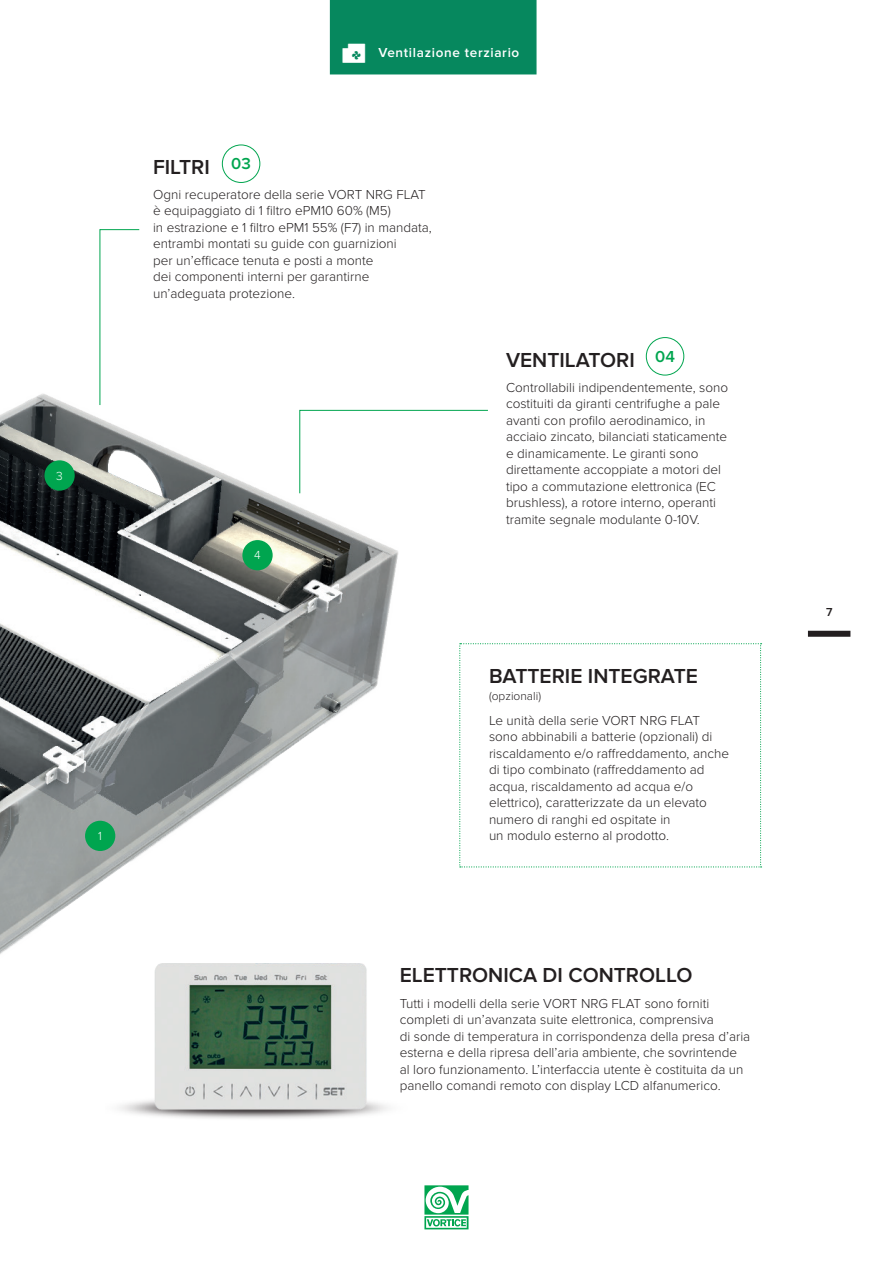
<style>
.page{position:relative;width:893px;height:1263px;background:#fff}
.page>*{position:absolute;margin:0;border:0;box-sizing:border-box;transform-origin:0 0}
.t1{font:600 21px "Proxima Nova";color:#231f20}
.t2{font:600 16.5px "Proxima Nova";color:#00a54f}
.t3{font:300 13.5px/16.5px "Proxima Nova";color:#231f20}
.t4{font:600 13.5px "Proxima Nova";letter-spacing:.05em;color:#fff}
.t5{font:300 12.15px "Proxima Nova";color:#fff}
.t6{font:300 12px "Proxima Nova";color:#231f20}
.t7{font:600 12px "Proxima Nova";color:#231f20}
.s1{font-family:"Vortice";font-weight:400;font-size:19.05px}
</style>
<div class="page">
<div style="left:423px;top:1183px;width:47px;height:48px;background:linear-gradient(to right,#92d8b3,#92d8b3)"></div>
<svg style="left:424px;top:1185px;width:44px;height:44px"></svg>
<div style="left:808px;top:631px;width:42px;height:6px;background:#231f20"></div>
<div style="left:330px;top:0;width:206px;height:74px;background:#06885e"></div>
<svg style="left:99px;top:229px;width:41px;height:163px"></svg>
<svg style="left:504px;top:643px;width:258px;height:224px"></svg>
<img style="left:145px;top:988px;width:227px;height:130px">
<div style="left:222px;top:145px;width:38px;height:38px;border:1px solid #00a54f;border-radius:50%"></div>
<div style="left:646px;top:337px;width:38px;height:38px;border:1px solid #00a54f;border-radius:50%"></div>
<img style="left:0;top:392px;width:504px;height:596px">
<div style="left:85px;top:821px;width:30px;height:30px;background:#00a54f;border-radius:50%"></div>
<div style="left:44px;top:460px;width:31px;height:31px;background:#00a54f;border-radius:50%"></div>
<div style="left:242px;top:540px;width:31px;height:30px;background:#00a54f;border-radius:50%"></div>
<p class="t5" style="left:56px;top:469px;width:8px">3</p>
<p class="t5" style="left:98px;top:829px;width:5px">1</p>
<p class="t4" style="left:342px;top:45px;width:178px"><span class="s1">B</span> Ventilazione terziario</p>
<p class="t2" style="left:231px;top:154px;width:21px">03</p>
<p class="t1" style="left:153px;top:155px;width:58px">FILTRI</p>
<p class="t3" style="left:153px;top:187px;width:280px">Ogni recuperatore della serie VORT NRG FLAT è equipaggiato di 1 filtro ePM10 60% (M5)<br>in estrazione e 1 filtro ePM1 55% (F7) in mandata, entrambi montati su guide con guarnizioni<br>per un’efficace tenuta e posti a monte<br>dei componenti interni per garantirne un’adeguata protezione.</p>
<p class="t5" style="left:254px;top:548px;width:8px">4</p>
<p class="t2" style="left:655px;top:347px;width:21px">04</p>
<p class="t1" style="left:506px;top:347px;width:130px">VENTILATORI</p>
<p class="t3" style="left:506px;top:379px;width:224px">Controllabili indipendentemente, sono costituiti da giranti centrifughe a pale avanti con profilo aerodinamico, in acciaio zincato, bilanciati staticamente e dinamicamente. Le giranti sono direttamente accoppiate a motori del tipo a commutazione elettronica (EC brushless), a rotore interno, operanti tramite segnale modulante 0-10V.</p>
<p class="t1" style="left:489px;top:664px;width:210px">BATTERIE INTEGRATE</p>
<p class="t6" style="left:489px;top:689px;width:54px">(opzionali)</p>
<p class="t3" style="left:489px;top:712px;width:242px">Le unità della serie VORT NRG FLAT sono abbinabili a batterie (opzionali) di riscaldamento e/o raffreddamento, anche di tipo combinato (raffreddamento ad acqua, riscaldamento ad acqua e/o elettrico), caratterizzate da un elevato numero di ranghi ed ospitate in<br>un modulo esterno al prodotto.</p>
<p class="t1" style="left:400px;top:963px;width:294px">ELETTRONICA DI CONTROLLO</p>
<p class="t3" style="left:400px;top:995px;width:311px">Tutti i modelli della serie VORT NRG FLAT sono forniti</p>
<p class="t3" style="left:400px;top:1012px;width:316px">completi di un’avanzata suite elettronica, comprensiva</p>
<p class="t3" style="left:400px;top:1028px;width:352px">di sonde di temperatura in corrispondenza della presa d’aria esterna e della ripresa dell’aria ambiente, che sovrintende</p>
<p class="t3" style="left:400px;top:1061px;width:345px">al loro funzionamento. L’interfaccia utente è costituita da un panello comandi remoto con display LCD alfanumerico.</p>
<p class="t7" style="left:826px;top:605px;width:8px">7</p>
</div>
